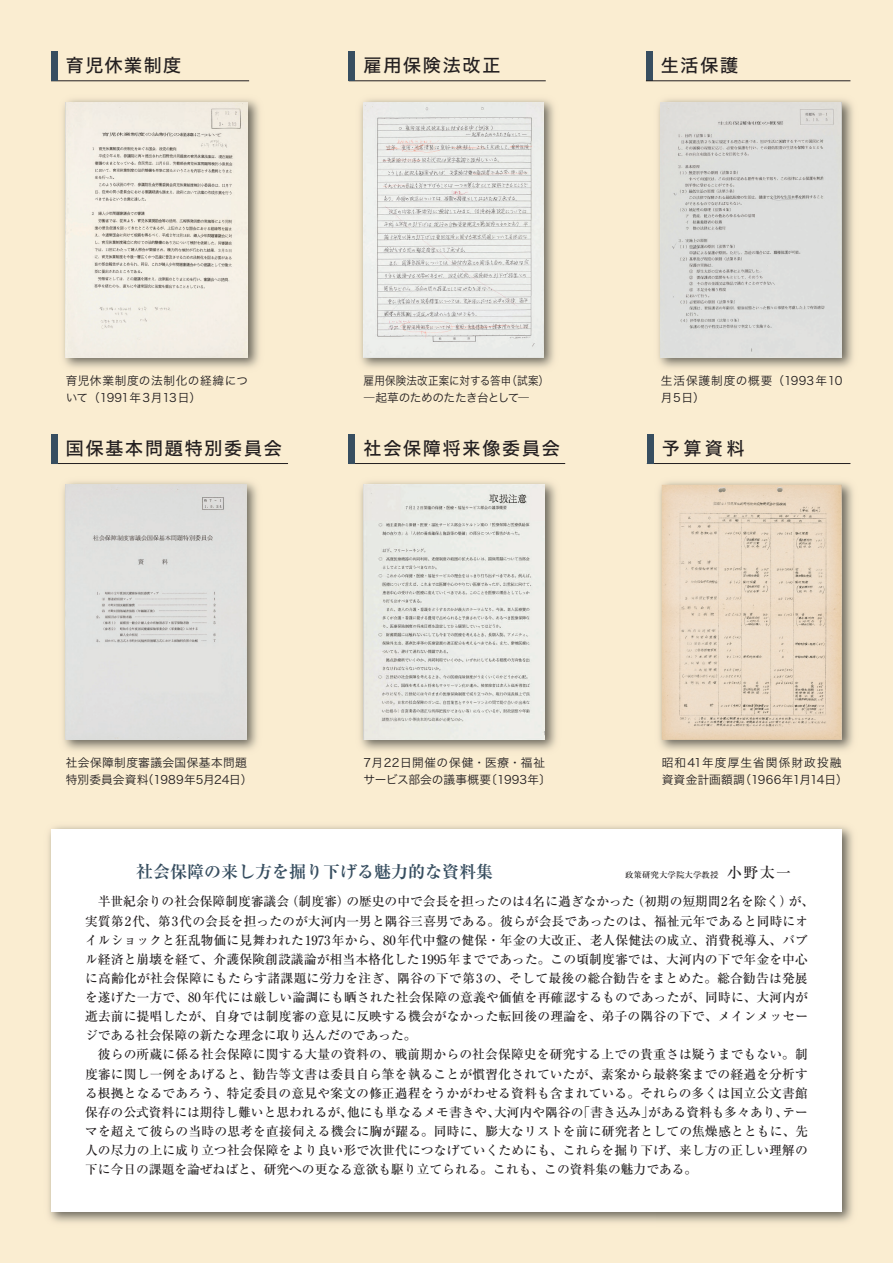
<style>
.page{position:relative;width:893px;height:1263px;background:#faedd1}
.page>*{position:absolute;margin:0;border:0;box-sizing:border-box;transform-origin:0 0}
.t1{font:18px "Hiragino Sans W5";letter-spacing:.1em;color:#231f20}
.t2{font:700 16.95px "Ryumin Pro";color:#374e60}
.t3{font:500 12.75px/19.2px "Ryumin Pro";letter-spacing:.01em;color:#231f20}
.t4{font:11.7px/17px "Hiragino Sans W3";letter-spacing:.02em;color:#231f20}
.t5{font:11.7px/17px "Hiragino Sans W3";letter-spacing:-.02em;color:#231f20;scale:.9 1}
.t6{font:11.7px/17px "Hiragino Sans W3";letter-spacing:.06em;color:#231f20}
.t7{font:500 8.55px "Ryumin Pro";color:#231f20}
.s1{font-size:14.85px}
</style>
<div class="page">
<img style="left:48px;top:826px;width:805px;height:397px">
<div style="left:51px;top:829px;width:791px;height:383px;background:#fff"></div>
<hr style="left:51px;top:81px;width:198px;height:1px;background:#231f20">
<div style="left:51px;top:51px;width:6px;height:30px;background:#374e60"></div>
<div style="left:646px;top:51px;width:6px;height:30px;background:#374e60"></div>
<hr style="left:349px;top:81px;width:197px;height:1px;background:#231f20">
<div style="left:349px;top:51px;width:6px;height:30px;background:#374e60"></div>
<hr style="left:646px;top:81px;width:204px;height:1px;background:#231f20">
<hr style="left:51px;top:463px;width:237px;height:1px;background:#231f20">
<div style="left:51px;top:434px;width:6px;height:29px;background:#374e60"></div>
<hr style="left:349px;top:463px;width:216px;height:1px;background:#231f20">
<div style="left:349px;top:434px;width:6px;height:29px;background:#374e60"></div>
<hr style="left:647px;top:463px;width:203px;height:1px;background:#231f20">
<div style="left:647px;top:434px;width:6px;height:29px;background:#374e60"></div>
<img style="left:63px;top:99px;width:196px;height:269px">
<img style="left:66px;top:102px;width:181px;height:255px">
<img style="left:360px;top:99px;width:194px;height:269px">
<img style="left:364px;top:102px;width:180px;height:255px">
<img style="left:658px;top:99px;width:195px;height:269px">
<img style="left:661px;top:102px;width:181px;height:255px">
<img style="left:63px;top:481px;width:194px;height:270px">
<div style="left:66px;top:485px;width:181px;height:255px;background:#dfe0de"></div>
<img style="left:360px;top:481px;width:196px;height:270px">
<img style="left:364px;top:485px;width:181px;height:255px">
<img style="left:659px;top:481px;width:194px;height:270px">
<img style="left:662px;top:485px;width:180px;height:255px">
<h1 class="t1" style="left:66px;top:49px;width:117px">育児休業制度</h1>
<h1 class="t1" style="left:364px;top:49px;width:138px">雇用保険法改正</h1>
<h1 class="t1" style="left:661px;top:49px;width:79px">生活保護</h1>
<p class="t4" style="left:66px;top:371px;width:184px">育児休業制度の法制化の経緯について（1991年3月13日）</p>
<p class="t5" style="left:364px;top:371px;width:208px">雇用保険法改正案に対する答申（試案）―起草のためのたたき台として―</p>
<p class="t6" style="left:661px;top:371px;width:183px">生活保護制度の概要（1993年10月5日）</p>
<h1 class="t1" style="left:66px;top:432px;width:217px">国保基本問題特別委員会</h1>
<h1 class="t1" style="left:364px;top:432px;width:198px">社会保障将来像委員会</h1>
<h1 class="t1" style="left:662px;top:432px;width:84px">予算資料</h1>
<p class="t4" style="left:66px;top:753px;width:188px">社会保障制度審議会国保基本問題特別委員会資料（1989年5月24日）</p>
<p class="t4" style="left:364px;top:753px;width:189px">7月22日開催の保健・医療・福祉サービス部会の議事概要〔1993年〕</p>
<p class="t4" style="left:662px;top:753px;width:188px">昭和41年度厚生省関係財政投融資資金計画額調（1966年1月14日）</p>
<h2 class="t2" style="left:85px;top:858px;width:410px">　　　社会保障の来し方を掘り下げる魅力的な資料集</h2>
<p class="t7" style="left:625px;top:868px;width:168px">政策研究大学院大学教授　<span class="s1">小野太一</span></p>
<p class="t3" style="left:85px;top:891px;width:731px;text-indent:13px">半世紀余りの社会保障制度審議会（制度審）の歴史の中で会長を担ったのは4名に過ぎなかった（初期の短期間2名を除く）が、実質第2代、第3代の会長を担ったのが大河内一男と隅谷三喜男である。彼らが会長であったのは、福祉元年であると同時にオイルショックと狂乱物価に見舞われた1973年から、80年代中盤の健保・年金の大改正、老人保健法の成立、消費税導入、バブル経済と崩壊を経て、介護保険創設議論が相当本格化した1995年までであった。この頃制度審では、大河内の下で年金を中心に高齢化が社会保障にもたらす諸課題に労力を注ぎ、隅谷の下で第3の、そして最後の総合勧告をまとめた。総合勧告は発展を遂げた一方で、80年代には厳しい論調にも晒された社会保障の意義や価値を再確認するものであったが、同時に、大河内が逝去前に提唱したが、自身では制度審の意見に反映する機会がなかった転回後の理論を、弟子の隅谷の下で、メインメッセージである社会保障の新たな理念に取り込んだのであった。</p>
<p class="t3" style="left:85px;top:1044px;width:725px;text-align:justify;text-indent:13px">彼らの所蔵に係る社会保障に関する大量の資料の、戦前期からの社会保障史を研究する上での貴重さは疑うまでもない。制度審に関し一例をあげると、勧告等文書は委員自ら筆を執ることが慣習化されていたが、素案から最終案までの経過を分析する根拠となるであろう、特定委員の意見や案文の修正過程をうかがわせる資料も含まれている。それらの多くは国立公文書館保存の公式資料には期待し難いと思われるが、他にも単なるメモ書きや、大河内や隅谷の「書き込み」がある資料も多々あり、テーマを超えて彼らの当時の思考を直接伺える機会に胸が躍る。同時に、膨大なリストを前に研究者としての焦燥感とともに、先人の尽力の上に成り立つ社会保障をより良い形で次世代につなげていくためにも、これらを掘り下げ、来し方の正しい理解の下に今日の課題を論ぜねばと、研究への更なる意欲も駆り立てられる。これも、この資料集の魅力である。</p>
</div>
